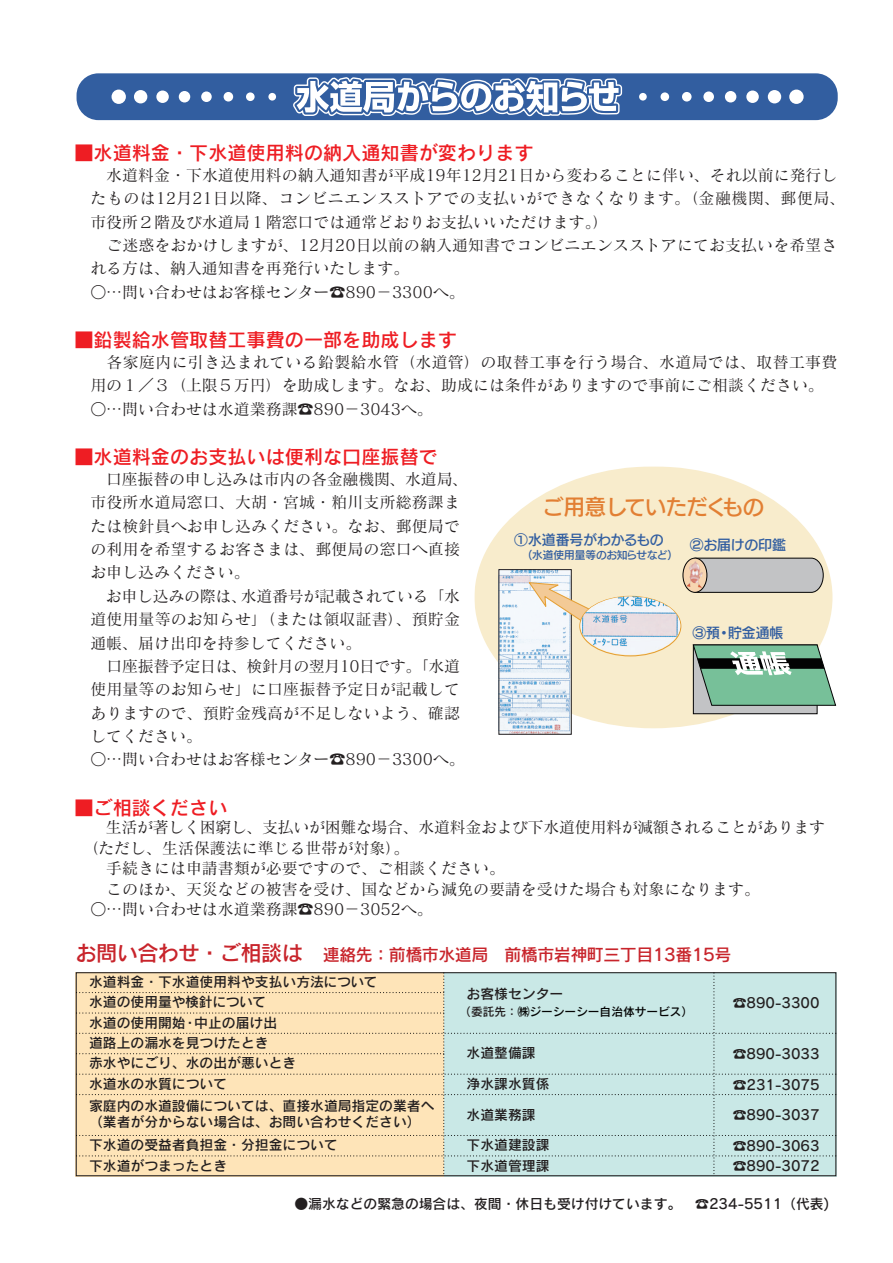
<style>
.page{position:relative;width:893px;height:1263px;background:#fff}
.page>*{position:absolute;margin:0;border:0;box-sizing:border-box;transform-origin:0 0}
.t1{font:21.3px "New Rodin Pro DB 90 pv RKSJ V";letter-spacing:-.03em;color:#e27f33}
.t2{font:19.2px "Rodin Pro DB 90 pv RKSJ H";color:#ee1d23}
.t3{font:16.95px "Rodin Pro DB 90 pv RKSJ H";letter-spacing:-.03em;color:#c8242b}
.t4{font:15.9px/23.4px "Matisse Pro M 90 pv RKSJ H";color:#231f20}
.t5{font:15.9px/23.4px "Matisse Pro M 90 pv RKSJ H";letter-spacing:.02em;color:#231f20}
.t6{font:15.9px "Matisse Pro M 90 pv RKSJ H";letter-spacing:-.02em;color:#231f20}
.t7{font:13.8px/20.4px "Rodin Pro DB 90 pv RKSJ H";color:#231f20}
.t8{font:13.8px "New Rodin Pro DB 90 pv RKSJ V";color:#325ea0}
.t9{font:11.7px "Rodin Pro DB 90 pv RKSJ H";color:#030303}
.t10{font:10.65px "New Rodin Pro DB 90 pv RKSJ V";color:#325ea0}
.s1{font-size:21.3px}
.s2{color:#231f20}
</style>
<div class="page">
<div style="left:77px;top:73px;width:761px;height:47px;background:#325ea0;border-radius:22px"></div>
<div style="left:112px;top:90px;width:14px;height:14px;background:#fff;border-radius:50%"></div>
<div style="left:134px;top:90px;width:13px;height:13px;background:#fff;border-radius:50%"></div>
<div style="left:156px;top:91px;width:13px;height:12px;background:#fff;border-radius:50%"></div>
<div style="left:179px;top:91px;width:11px;height:11px;background:#fff;border-radius:50%"></div>
<div style="left:201px;top:91px;width:11px;height:11px;background:#fff;border-radius:50%"></div>
<div style="left:224px;top:92px;width:9px;height:10px;background:#fff;border-radius:50%"></div>
<div style="left:246px;top:92px;width:9px;height:9px;background:#fff;border-radius:50%"></div>
<div style="left:268px;top:93px;width:8px;height:8px;background:#fff;border-radius:50%"></div>
<div style="left:789px;top:90px;width:15px;height:14px;background:#fff;border-radius:50%"></div>
<div style="left:768px;top:90px;width:13px;height:13px;background:#fff;border-radius:50%"></div>
<div style="left:746px;top:91px;width:13px;height:12px;background:#fff;border-radius:50%"></div>
<div style="left:725px;top:91px;width:11px;height:11px;background:#fff;border-radius:50%"></div>
<div style="left:703px;top:91px;width:11px;height:11px;background:#fff;border-radius:50%"></div>
<div style="left:682px;top:92px;width:10px;height:10px;background:#fff;border-radius:50%"></div>
<div style="left:660px;top:92px;width:9px;height:9px;background:#fff;border-radius:50%"></div>
<div style="left:639px;top:93px;width:8px;height:8px;background:#fff;border-radius:50%"></div>
<svg style="left:293px;top:77px;width:330px;height:40px"></svg>
<svg style="left:76px;top:973px;width:761px;height:203px;background:#dee2cc"></svg>
<div style="left:474px;top:466px;width:358px;height:262px;background:#f8eccc;border-radius:50%"></div>
<img style="left:500px;top:571px;width:70px;height:162px">
<div style="left:498px;top:569px;width:74px;height:166px;border:1px solid #231f20"></div>
<svg style="left:698px;top:557px;width:126px;height:36px;background:#b7b8b8"></svg>
<svg style="left:683px;top:558px;width:24px;height:34px"></svg>
<div style="left:683px;top:558px;width:24px;height:35px;border:1px solid #030303;border-radius:50%"></div>
<div style="left:693px;top:645px;width:124px;height:69px;background:#c2c3c5"></div>
<div style="left:693px;top:645px;width:124px;height:69px;border:1px solid #030303"></div>
<svg style="left:692px;top:644px;width:144px;height:62px;background:#82af96"></svg>
<svg style="left:527px;top:581px;width:70px;height:46px"></svg>
<img style="left:580px;top:596px;width:100px;height:59px;border-radius:50%">
<img style="left:686px;top:557px;width:17px;height:31px">
<p class="t2" style="left:74px;top:146px;width:461px">■水道料金・下水道使用料の納入通知書が変わります</p>
<p class="t4" style="left:90px;top:165px;width:757px">　水道料金・下水道使用料の納入通知書が平成19年12月21日から変わることに伴い、それ以前に発行したものは12月21日以降、コンビニエンスストアでの支払いができなくなります。（金融機関、郵便局、市役所２階及び水道局１階窓口では通常どおりお支払いいただけます。）<br>　ご迷惑をおかけしますが、12月20日以前の納入通知書でコンビニエンスストアにてお支払いを希望される方は、納入通知書を再発行いたします。</p>
<p class="t4" style="left:90px;top:282px;width:376px">○…問い合わせはお客様センター☎890－3300へ。</p>
<p class="t2" style="left:74px;top:333px;width:384px">■鉛製給水管取替工事費の一部を助成します</p>
<p class="t5" style="left:90px;top:352px;width:749px">　各家庭内に引き込まれている鉛製給水管（水道管）の取替工事を行う場合、水道局では、取替工事費用の１／３（上限５万円）を助成します。なお、助成には条件がありますので事前にご相談ください。</p>
<p class="t4" style="left:90px;top:399px;width:344px">○…問い合わせは水道業務課☎890－3043へ。</p>
<p class="t2" style="left:74px;top:450px;width:365px">■水道料金のお支払いは便利な口座振替で</p>
<p class="t4" style="left:90px;top:469px;width:379px">　口座振替の申し込みは市内の各金融機関、水道局、市役所水道局窓口、大胡・宮城・粕川支所総務課または検針員へお申し込みください。なお、郵便局での利用を希望するお客さまは、郵便局の窓口へ直接お申し込みください。<br>　お申し込みの際は、水道番号が記載されている「水道使用量等のお知らせ」（または領収証書）、預貯金通帳、届け出印を持参してください。<br>　口座振替予定日は、検針月の翌月10日です。「水道使用量等のお知らせ」に口座振替予定日が記載してありますので、預貯金残高が不足しないよう、確認してください。</p>
<p class="t4" style="left:90px;top:750px;width:376px">○…問い合わせはお客様センター☎890－3300へ。</p>
<p class="t2" style="left:74px;top:801px;width:155px">■ご相談ください</p>
<p class="t6" style="left:90px;top:821px;width:736px">　生活が著しく困窮し、支払いが困難な場合、水道料金および下水道使用料が減額されることがあります</p>
<p class="t4" style="left:82px;top:838px;width:328px">（ただし、生活保護法に準じる世帯が対象）。</p>
<p class="t4" style="left:90px;top:858px;width:416px">　手続きには申請書類が必要ですので、ご相談ください。</p>
<p class="t4" style="left:90px;top:879px;width:671px">　このほか、天災などの被害を受け、国などから減免の要請を受けた場合も対象になります。</p>
<p class="t4" style="left:90px;top:900px;width:344px">○…問い合わせは水道業務課☎890－3052へ。</p>
<h1 class="t1" style="left:542px;top:499px;width:223px">ご用意していただくもの</h1>
<p class="t8" style="left:514px;top:534px;width:151px">①水道番号がわかるもの</p>
<p class="t10" style="left:522px;top:551px;width:158px">（水道使用量等のお知らせなど）</p>
<p class="t8" style="left:690px;top:539px;width:98px">②お届けの印鑑</p>
<p class="t8" style="left:692px;top:628px;width:93px">③預・貯金通帳</p>
<p class="t3" style="left:75px;top:948px;width:657px"><span class="s1">お問い合わせ・ご相談は　</span>連絡先：前橋市水道局 前橋市岩神町三丁目13番15号</p>
<p class="t7" style="left:89px;top:973px;width:290px">水道料金・下水道使用料や支払い方法について</p>
<p class="t7" style="left:467px;top:985px;width:98px">お客様センター</p>
<p class="t9" style="left:459px;top:1007px;width:235px"><span class="s2">（委託先：</span>㈱ジーシーシー自治体サービス）</p>
<p class="t7" style="left:89px;top:994px;width:179px">水道の使用量や検針について</p>
<p class="t7" style="left:733px;top:994px;width:88px">☎890-3300</p>
<p class="t7" style="left:89px;top:1014px;width:190px">水道の使用開始・中止の届け出道路上の漏水を見つけたとき</p>
<p class="t7" style="left:467px;top:1045px;width:71px">水道整備課</p>
<p class="t7" style="left:733px;top:1045px;width:88px">☎890-3033</p>
<p class="t7" style="left:89px;top:1055px;width:209px">赤水やにごり、水の出が悪いとき水道水の水質について</p>
<p class="t7" style="left:467px;top:1075px;width:84px">浄水課水質係</p>
<p class="t7" style="left:733px;top:1076px;width:88px">☎231-3075</p>
<p class="t7" style="left:467px;top:1106px;width:71px">水道業務課</p>
<p class="t7" style="left:733px;top:1107px;width:88px">☎890-3037</p>
<p class="t7" style="left:89px;top:1099px;width:347px;line-height:16.6px">家庭内の水道設備については、直接水道局指定の業者へ（業者が分からない場合は、お問い合わせください）</p>
<p class="t7" style="left:89px;top:1136px;width:250px">下水道の受益者負担金・分担金について</p>
<p class="t7" style="left:467px;top:1136px;width:84px">下水道建設課</p>
<p class="t7" style="left:733px;top:1137px;width:88px">☎890-3063</p>
<p class="t7" style="left:89px;top:1157px;width:140px">下水道がつまったとき</p>
<p class="t7" style="left:467px;top:1157px;width:84px">下水道管理課</p>
<p class="t7" style="left:733px;top:1158px;width:88px">☎890-3072</p>
<p class="t7" style="left:294px;top:1195px;width:536px">●漏水などの緊急の場合は、夜間・休日も受け付けています。　☎234-5511（代表)</p>
</div>
